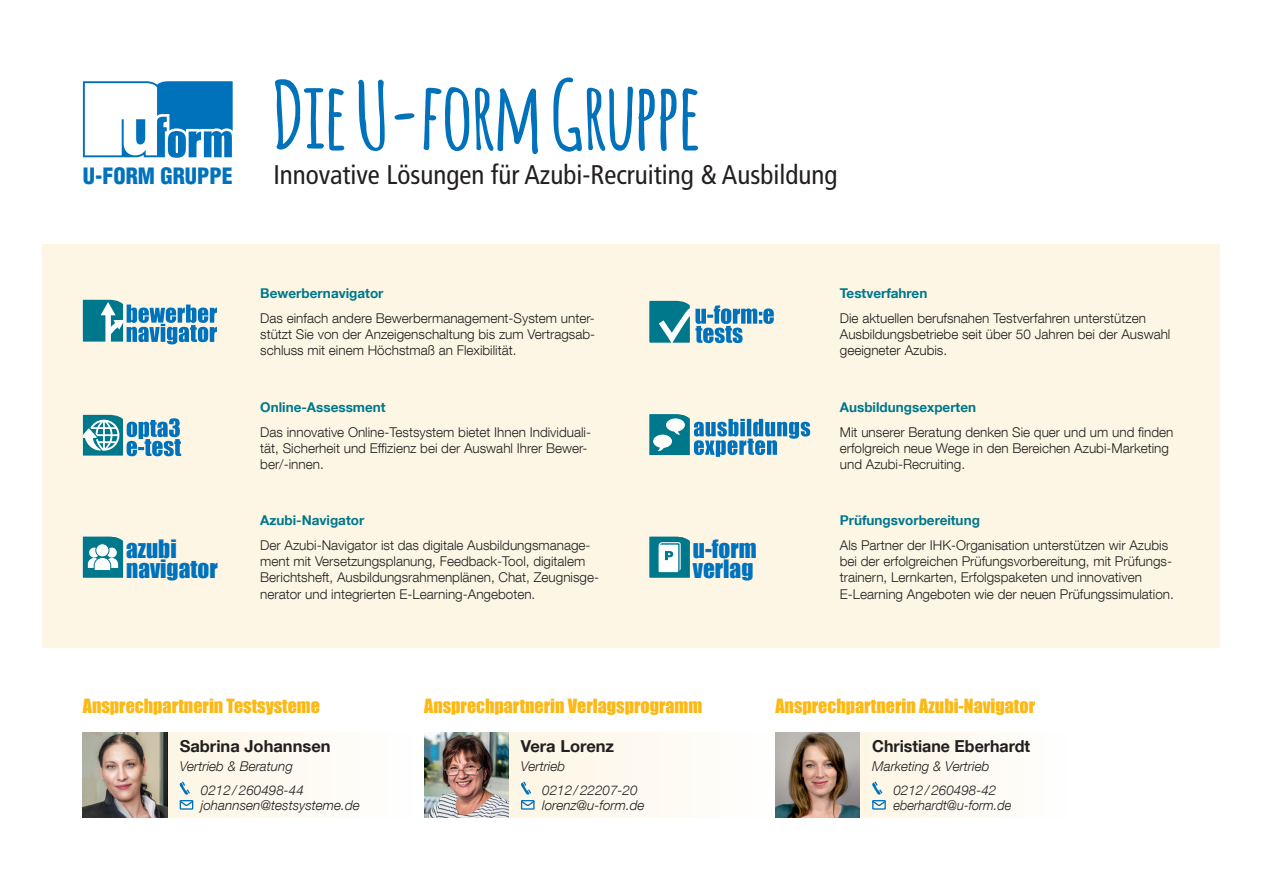
<style>
.page{position:relative;width:1263px;height:893px;background:#fff}
.page>*{position:absolute;margin:0;border:0;box-sizing:border-box;transform-origin:0 0}
.t1{font:700 92.4px "Amatic";color:#0072bc}
.t2{font:condensed 27px "Frutiger";color:#231f20}
.t3{font:23.25px/19.2px "Impact";color:#0072bc}
.t4{font:900 condensed 22.05px "Helvetica";color:#0072bc}
.t5{font:18px "Impact";color:#fcb814}
.t6{font:700 16.5px "Helvetica Neue LT Com";color:#231f20}
.t7{font:300 13.5px/16.2px "Helvetica Neue LT Com";color:#231f20}
.t8{font:italic 300 13.5px/23.5px "Helvetica Neue LT Com";color:#231f20}
.t9{font:700 13.5px "Helvetica Neue LT Com";color:#00788b}
.t10{font:italic 300 13.5px "Helvetica Neue LT Com";color:#231f20;scale:.95 1}
</style>
<div class="page">
<div style="left:43px;top:244px;width:1177px;height:404px;background:#fef6e5"></div>
<svg style="left:83px;top:81px;width:150px;height:77px"></svg>
<svg style="left:83px;top:300px;width:134px;height:44px"></svg>
<svg style="left:83px;top:415px;width:98px;height:41px"></svg>
<svg style="left:649px;top:301px;width:125px;height:42px"></svg>
<svg style="left:649px;top:414px;width:161px;height:43px"></svg>
<svg style="left:83px;top:537px;width:40px;height:40px"></svg>
<div style="left:95px;top:543px;width:14px;height:14px;background:#fff;border:1px solid #00788b;border-radius:50%"></div>
<svg style="left:649px;top:537px;width:41px;height:40px;background:#58a6b2"></svg>
<img style="left:83px;top:732px;width:85px;height:85px">
<div style="left:168px;top:732px;width:244px;height:85px;background:#fefaf2"></div>
<svg style="left:179px;top:782px;width:14px;height:28px"></svg>
<img style="left:779px;top:732px;width:81px;height:85px">
<div style="left:860px;top:732px;width:208px;height:85px;background:#fefaf1"></div>
<svg style="left:872px;top:782px;width:14px;height:28px"></svg>
<img style="left:424px;top:732px;width:85px;height:85px">
<div style="left:509px;top:732px;width:270px;height:85px;background:#fefaf1"></div>
<svg style="left:521px;top:782px;width:14px;height:28px"></svg>
<h3 class="t4" style="left:83px;top:162px;width:151px">U-FORM GRUPPE</h3>
<h1 class="t1" style="left:273px;top:49px;width:428px">Die U-form Gruppe</h1>
<h2 class="t2" style="left:273px;top:159px;width:565px">Innovative Lösungen für Azubi-Recruiting &amp; Ausbildung</h2>
<h3 class="t3" style="left:126px;top:539px;width:93px">azubi navigator</h3>
<p class="t9" style="left:260px;top:285px;width:125px">Bewerbernavigator</p>
<p class="t7" style="left:260px;top:310px;width:336px;text-align:justify">Das einfach andere Bewerbermanagement-System unter&shy;stützt Sie von der Anzeigenschaltung bis zum Vertragsab&shy;schluss mit einem Höchstmaß an Flexibilität.</p>
<p class="t9" style="left:260px;top:398px;width:127px">Online-Assessment</p>
<p class="t7" style="left:260px;top:423px;width:332px">Das innovative Online-Testsystem bietet Ihnen Individuali&shy;tät, Sicherheit und Effizienz bei der Auswahl Ihrer Bewer&shy;ber/-innen.</p>
<p class="t9" style="left:260px;top:512px;width:105px">Azubi-Navigator</p>
<p class="t7" style="left:260px;top:537px;width:340px">Der Azubi-Navigator ist das digitale Ausbildungsmanage&shy;ment mit Versetzungsplanung, Feedback-Tool, digitalem Berichtsheft, Ausbildungsrahmenplänen, Chat, Zeugnisge&shy;nerator und integrierten E-Learning-Angeboten.</p>
<h3 class="t3" style="left:693px;top:539px;width:65px">u-form verlag</h3>
<p class="t9" style="left:840px;top:285px;width:89px">Testverfahren</p>
<p class="t7" style="left:840px;top:310px;width:332px">Die aktuellen berufsnahen Testverfahren unterstützen<br>Ausbildungsbetriebe seit über 50 Jahren bei der Auswahl geeigneter Azubis.</p>
<p class="t9" style="left:840px;top:398px;width:138px">Ausbildungsexperten</p>
<p class="t7" style="left:840px;top:423px;width:335px">Mit unserer Beratung denken Sie quer und um und finden erfolgreich neue Wege in den Bereichen Azubi-Marketing und Azubi-Recruiting.</p>
<p class="t9" style="left:840px;top:512px;width:142px">Prüfungsvorbereitung</p>
<p class="t7" style="left:840px;top:537px;width:336px">Als Partner der IHK-Organisation unterstützen wir Azubis bei der erfolgreichen Prüfungsvorbereitung, mit Prüfungs&shy;trainern, Lernkarten, Erfolgspaketen und innovativen E-Learning Angeboten wie der neuen Prüfungssimulation.</p>
<h3 class="t5" style="left:83px;top:692px;width:239px">Ansprechpartnerin Testsysteme</h3>
<p class="t6" style="left:180px;top:736px;width:152px">Sabrina Johannsen</p>
<p class="t8" style="left:201px;top:754px;width:104px;text-indent:-21px">Vertrieb &amp; Beratung<br>0212/260498-44</p>
<p class="t8" style="left:201px;top:793px;width:160px">johannsen@testsysteme.de</p>
<h3 class="t5" style="left:424px;top:692px;width:280px">Ansprechpartnerin Verlagsprogramm</h3>
<p class="t6" style="left:521px;top:736px;width:95px">Vera Lorenz</p>
<p class="t8" style="left:542px;top:754px;width:97px;text-indent:-21px">Vertrieb<br>0212/22207-20</p>
<p class="t8" style="left:542px;top:793px;width:104px">lorenz@u-form.de</p>
<h3 class="t5" style="left:775px;top:692px;width:261px">Ansprechpartnerin Azubi-Navigator</h3>
<p class="t6" style="left:872px;top:736px;width:159px">Christiane Eberhardt</p>
<p class="t8" style="left:893px;top:754px;width:104px;text-indent:-21px">Marketing &amp; Vertrieb<br>0212/260498-42</p>
<p class="t10" style="left:893px;top:797px;width:126px">eberhardt@u-form.de</p>
</div>
